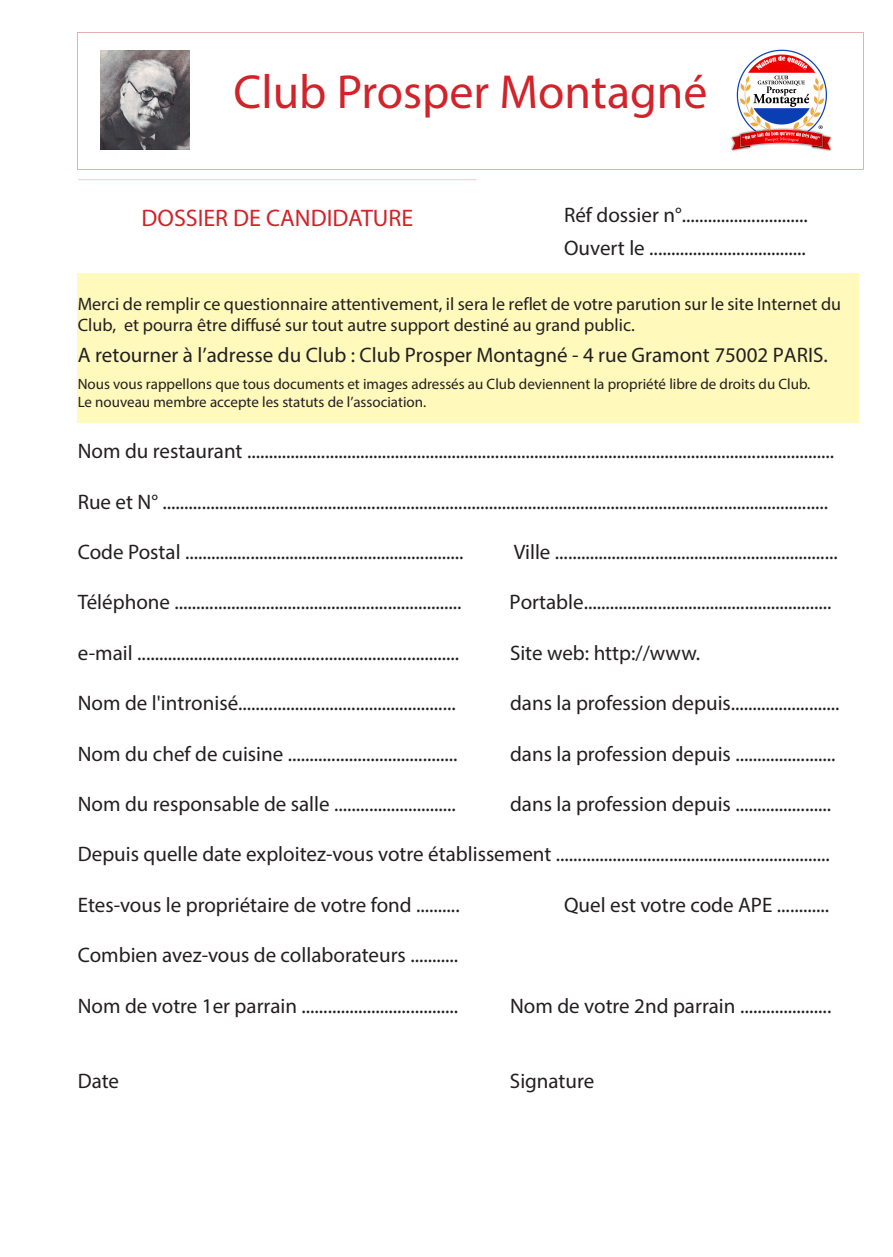
<style>
.page{position:relative;width:893px;height:1257px;background:#fff}
.page>*{position:absolute;margin:0;border:0;box-sizing:border-box;transform-origin:0 0}
.t1{font:48px "Myriad Pro";color:#d1232a}
.t2{font:24px "Myriad Pro";color:#d1232a}
.t3{font:21px/32.7px "Myriad Pro";color:#231f20}
.t4{font:18px/20.9px "Myriad Pro";color:#231f20}
.t5{font:15px/18px "Myriad Pro";color:#231f20}
</style>
<div class="page">
<svg style="left:78px;top:32px;width:785px;height:138px"></svg>
<svg style="left:79px;top:180px;width:397px;height:1px"></svg>
<div style="left:101px;top:50px;width:90px;height:102px;background:linear-gradient(to right,#fff,#fff)"></div>
<img style="left:101px;top:50px;width:89px;height:99px">
<div style="left:78px;top:273px;width:780px;height:150px;background:#fff9bc"></div>
<img style="left:727px;top:44px;width:108px;height:112px">
<h1 class="t1" style="left:233px;top:62px;width:475px">Club Prosper Montagné</h1>
<p class="t2" style="left:141px;top:204px;width:273px">DOSSIER DE CANDIDATURE</p>
<p class="t3" style="left:564px;top:198px;width:245px">Réf dossier n°.............................<br>Ouvert le ....................................</p>
<p class="t4" style="left:78px;top:293px;width:764px">Merci de remplir ce questionnaire attentivement, il sera le refl et de votre parution sur le site Internet du<br>Club, et pourra être diff usé sur tout autre support destiné au grand public.</p>
<p class="t3" style="left:78px;top:338px;width:751px">A retourner à l’adresse du Club : Club Prosper Montagné - 4 rue Gramont 75002 PARIS.</p>
<p class="t5" style="left:78px;top:375px;width:734px">Nous vous rappellons que tous documents et images adressés au Club deviennent la propriété libre de droits du Club.<br>Le nouveau membre accepte les statuts de l’association.</p>
<p class="t3" style="left:78px;top:434px;width:758px">Nom du restaurant .......................................................................................................................................</p>
<p class="t3" style="left:78px;top:485px;width:751px">Rue et N° .........................................................................................................................................................</p>
<p class="t3" style="left:78px;top:535px;width:387px">Code Postal ................................................................</p>
<p class="t3" style="left:513px;top:535px;width:325px">Ville .................................................................</p>
<p class="t3" style="left:78px;top:586px;width:385px">Téléphone ..................................................................</p>
<p class="t3" style="left:509px;top:585px;width:323px">Portable.........................................................</p>
<p class="t3" style="left:78px;top:636px;width:383px">e-mail ..........................................................................</p>
<p class="t3" style="left:510px;top:636px;width:192px">Site web: http://www.</p>
<p class="t3" style="left:78px;top:686px;width:379px">Nom de l'intronisé..................................................</p>
<p class="t3" style="left:510px;top:686px;width:331px">dans la profession depuis.........................</p>
<p class="t3" style="left:78px;top:737px;width:381px">Nom du chef de cuisine .......................................</p>
<p class="t3" style="left:510px;top:737px;width:327px">dans la profession depuis .......................</p>
<p class="t3" style="left:78px;top:787px;width:379px">Nom du responsable de salle ............................</p>
<p class="t3" style="left:510px;top:787px;width:322px">dans la profession depuis ......................</p>
<p class="t3" style="left:78px;top:838px;width:753px">Depuis quelle date exploitez-vous votre établissement ...............................................................</p>
<p class="t3" style="left:78px;top:888px;width:383px">Etes-vous le propriétaire de votre fond ..........</p>
<p class="t3" style="left:564px;top:888px;width:266px">Quel est votre code APE ............</p>
<p class="t3" style="left:78px;top:938px;width:382px">Combien avez-vous de collaborateurs ...........</p>
<p class="t3" style="left:78px;top:989px;width:382px">Nom de votre 1er parrain ....................................</p>
<p class="t3" style="left:510px;top:989px;width:323px">Nom de votre 2nd parrain .....................</p>
<p class="t3" style="left:78px;top:1064px;width:43px">Date</p>
<p class="t3" style="left:510px;top:1064px;width:86px">Signature</p>
</div>
